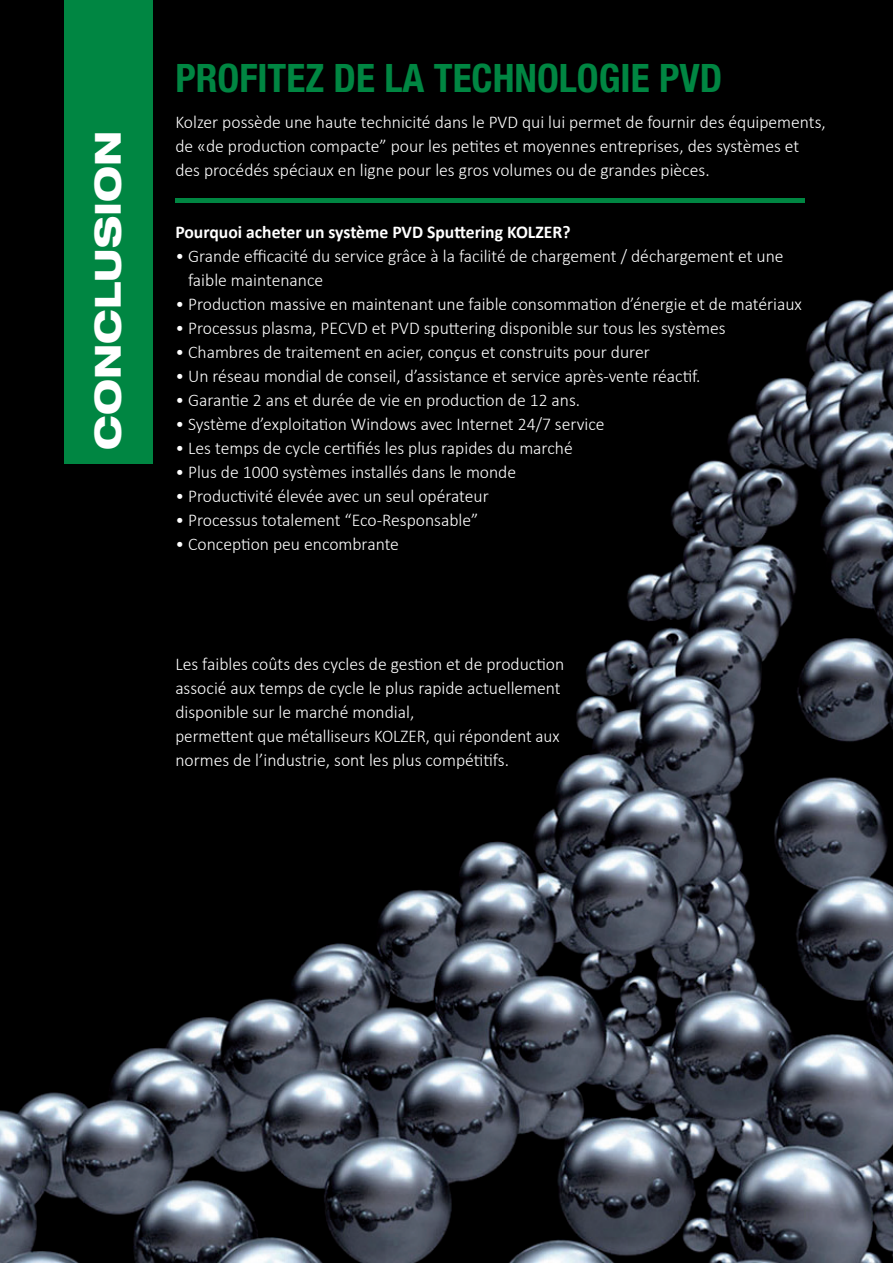
<style>
.page{position:relative;width:893px;height:1263px;background:#000}
.page>*{position:absolute;margin:0;border:0;box-sizing:border-box;transform-origin:0 0}
.t1{font:700 condensed 39.3px "Helvetica Neue LT Std";color:#008642}
.t2{font:800 expanded 36px "Helvetica Neue LT Std";color:#fff}
.t3{font:300 18px/24px "Calibri";color:#fff}
.t4{font:700 18px "Calibri";color:#fff}
</style>
<div class="page">
<img style="left:0;top:258px;width:893px;height:1005px">
<div style="left:64px;top:0;width:88px;height:463px;background:#008642"></div>
<hr style="left:175px;top:198px;width:630px;height:4px;background:#008642">
<p class="t2" style="left:85px;top:450px;width:320px;rotate:-90deg">CONCLUSION</p>
<p class="t1" style="left:175px;top:54px;width:548px">PROFITEZ DE LA TECHNOLOGIE PVD</p>
<p class="t3" style="left:175px;top:109px;width:652px">Kolzer possède une haute technicité dans le PVD qui lui permet de fournir des équipements, de «de production compacte” pour les petites et moyennes entreprises, des systèmes et des procédés spéciaux en ligne pour les gros volumes ou de grandes pièces.</p>
<p class="t4" style="left:175px;top:221px;width:397px">Pourquoi acheter un système PVD Sputtering KOLZER?</p>
<p class="t3" style="left:188px;top:243px;width:597px;text-indent:-13px">• Grande efficacité du service grâce à la facilité de chargement / déchargement et une faible maintenance</p>
<p class="t3" style="left:175px;top:291px;width:628px">• Production massive en maintenant une faible consommation d’énergie et de matériaux</p>
<p class="t3" style="left:175px;top:315px;width:552px">• Processus plasma, PECVD et PVD sputtering disponible sur tous les systèmes</p>
<p class="t3" style="left:175px;top:339px;width:476px">• Chambres de traitement en acier, conçus et construits pour durer</p>
<p class="t3" style="left:175px;top:363px;width:527px">• Un réseau mondial de conseil, d’assistance et service après-vente réactif.</p>
<p class="t3" style="left:175px;top:387px;width:406px">• Garantie 2 ans et durée de vie en production de 12 ans.</p>
<p class="t3" style="left:175px;top:411px;width:431px">• Système d’exploitation Windows avec Internet 24/7 service</p>
<p class="t3" style="left:175px;top:435px;width:399px">• Les temps de cycle certifiés les plus rapides du marché</p>
<p class="t3" style="left:175px;top:459px;width:342px">• Plus de 1000 systèmes installés dans le monde</p>
<p class="t3" style="left:175px;top:483px;width:315px">• Productivité élevée avec un seul opérateur</p>
<p class="t3" style="left:175px;top:507px;width:304px">• Processus totalement “Eco-Responsable”</p>
<p class="t3" style="left:175px;top:531px;width:225px">• Conception peu encombrante</p>
<p class="t3" style="left:175px;top:651px;width:390px">Les faibles coûts des cycles de gestion et de production associé aux temps de cycle le plus rapide actuellement disponible sur le marché mondial,<br>permettent que métalliseurs KOLZER, qui répondent aux normes de l’industrie, sont les plus compétitifs.</p>
</div>
